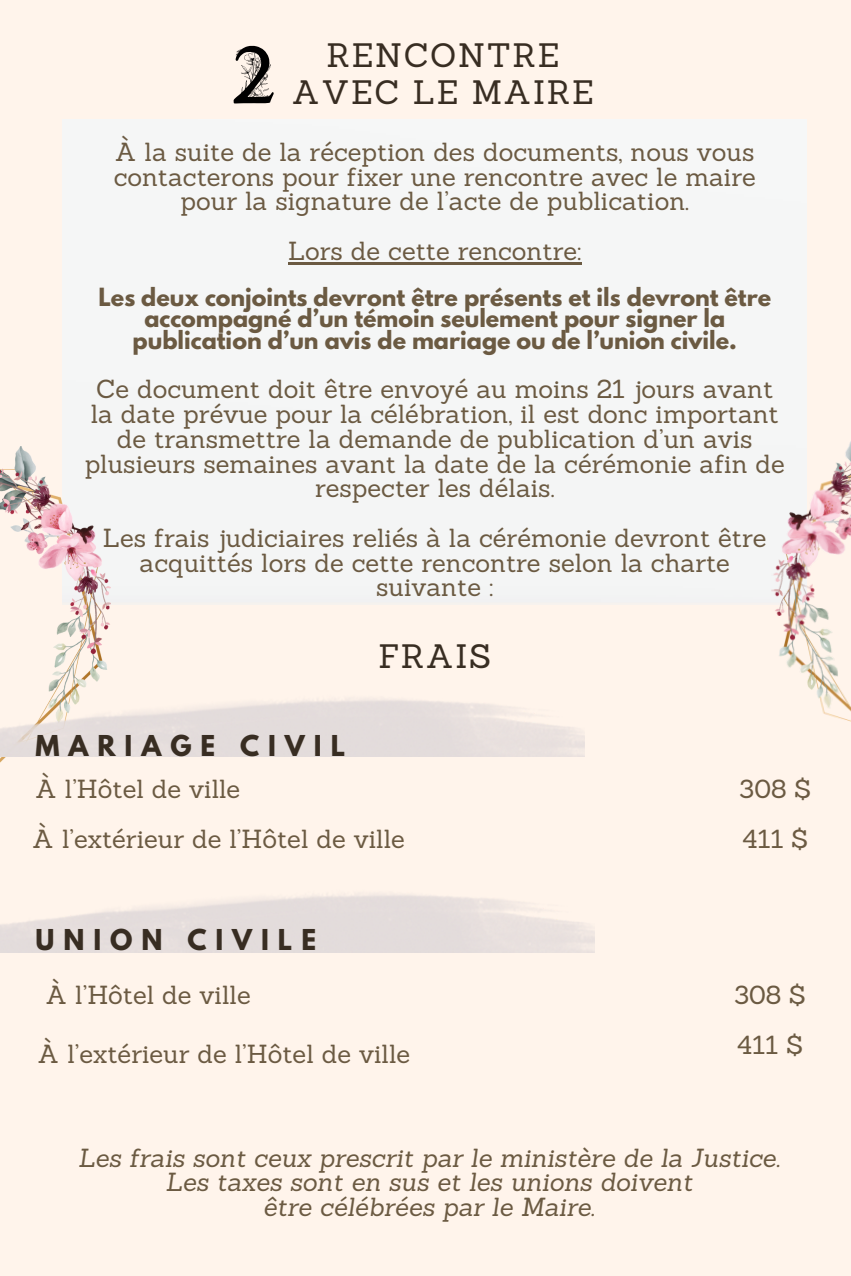
<style>
.page{position:relative;width:851px;height:1276px;background:#fff}
.page>*{position:absolute;margin:0;border:0;box-sizing:border-box;transform-origin:0 0}
.t1{font:33px/37.2px "Sanchez";letter-spacing:.05em;color:#382d22;text-align:center}
.t2{font:25.5px/24.8px "Sanchez";color:#6b5a42;text-align:center}
.t3{font:italic 25.5px/24.8px "Sanchez";color:#6b5a42;text-align:center}
.t4{font:700 25.5px "League Spartan";letter-spacing:.35em;color:#382d22}
.t5{font:700 22.2px/21.3px "League Spartan";color:#6b5a42;text-align:center}
</style>
<div class="page">
<div style="left:0;top:0;width:850px;height:1276px;background:#fff4eb"></div>
<svg style="left:233px;top:46px;width:41px;height:58px"></svg>
<div style="left:63px;top:119px;width:743px;height:486px;background:#f5f6f6"></div>
<hr style="left:288px;top:262px;width:293px;height:2px;background:#6b5a42">
<img style="left:767px;top:429px;width:83px;height:293px">
<img style="left:0;top:446px;width:110px;height:317px">
<img style="left:0;top:692px;width:584px;height:64px">
<p class="t1" style="left:292px;top:36px;width:303px">RENCONTRE<br>AVEC LE MAIRE</p>
<p class="t2" style="left:114px;top:139px;width:643px">À la suite de la réception des documents, nous vous contacterons pour fixer une rencontre avec le maire pour la signature de l’acte de publication.</p>
<h3 class="t2" style="left:288px;top:238px;width:295px">Lors de cette rencontre:</h3>
<h3 class="t5" style="left:98px;top:289px;width:674px">Les deux conjoints devront être présents et ils devront être accompagné d’un témoin seulement pour signer la publication d’un avis de mariage ou de l’union civile.</h3>
<p class="t2" style="left:85px;top:377px;width:701px">Ce document doit être envoyé au moins 21 jours avant la date prévue pour la célébration, il est donc important de transmettre la demande de publication d’un avis plusieurs semaines avant la date de la cérémonie afin de respecter les délais.</p>
<h3 class="t2" style="left:103px;top:525px;width:665px">Les frais judiciaires reliés à la cérémonie devront être acquittés lors de cette rencontre selon la charte suivante :</h3>
<p class="t4" style="left:35px;top:733px;width:311px">MARIAGE CIVIL</p>
<h3 class="t2" style="left:35px;top:776px;width:206px">À l’Hôtel de ville</h3>
<p class="t1" style="left:378px;top:637px;width:114px">FRAIS</p>
<h3 class="t2" style="left:739px;top:776px;width:73px">308 $</h3>
<h2 class="t2" style="left:33px;top:827px;width:374px">À l’extérieur de l’Hôtel de ville</h2>
<p class="t2" style="left:742px;top:827px;width:67px">411 $</p>
<h2 class="t4" style="left:35px;top:927px;width:282px">UNION CIVILE</h2>
<h3 class="t2" style="left:46px;top:982px;width:206px">À l’Hôtel de ville</h3>
<h3 class="t2" style="left:38px;top:1041px;width:374px">À l’extérieur de l’Hôtel de ville</h3>
<h3 class="t2" style="left:734px;top:982px;width:73px">308 $</h3>
<h3 class="t2" style="left:737px;top:1032px;width:67px">411 $</h3>
<h3 class="t3" style="left:78px;top:1145px;width:703px">Les frais sont ceux prescrit par le ministère de la Justice.<br>Les taxes sont en sus et les unions doivent<br>être célébrées par le Maire.</h3>
</div>
